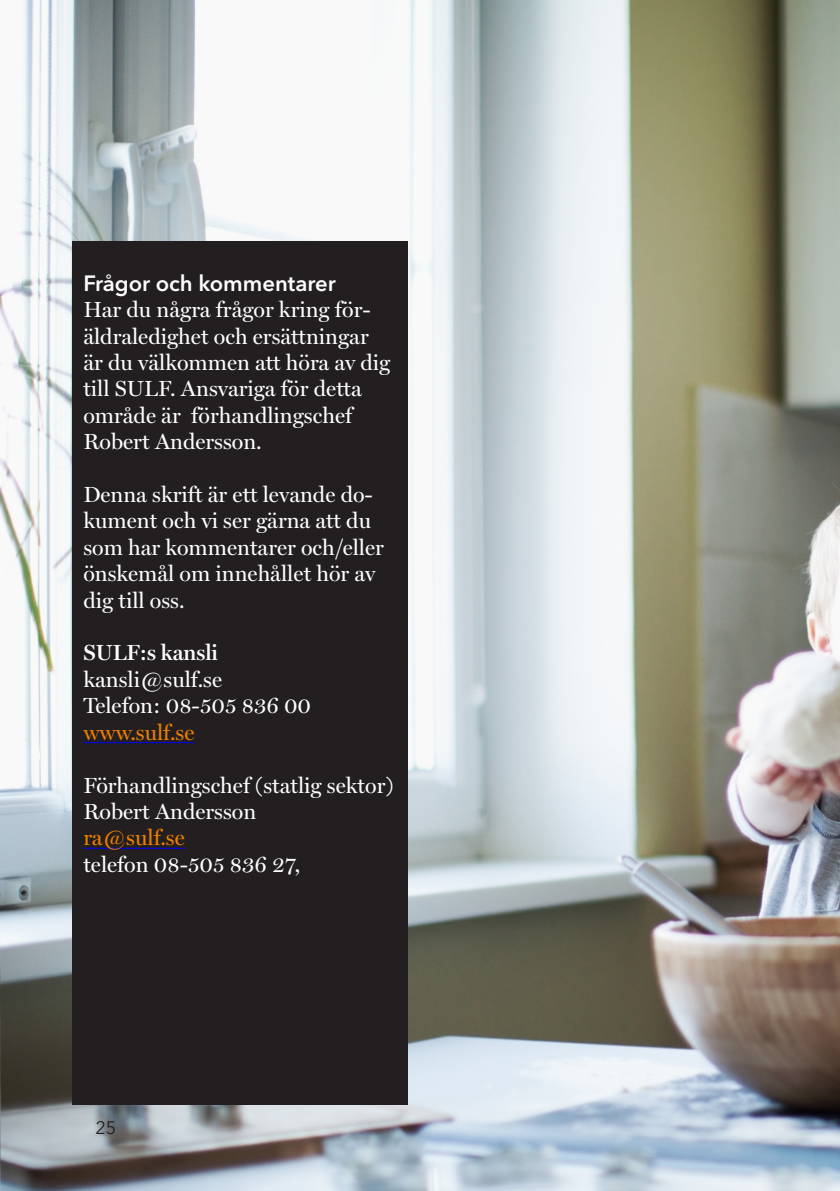
<style>
.page{position:relative;width:840px;height:1191px;background:#fff}
.page>*{position:absolute;margin:0;border:0;box-sizing:border-box;transform-origin:0 0}
.t1{font:22px/26.4px "Miller Display";color:#fff}
.t2{font:22px "Miller Display";color:#ee7f00}
.t3{font:600 22px "Avenir Next LT Pro";color:#fff}
.t4{font:600 22px "Miller Display";color:#fff}
.t5{font:18px "Avenir Next LT Pro";color:#231f20}
</style>
<div class="page">
<img style="left:0;top:0;width:839px;height:1191px">
<div style="left:72px;top:241px;width:336px;height:863px;background:#231f20"></div>
<hr style="left:83px;top:742px;width:111px;height:1px;background:#00f">
<hr style="left:83px;top:848px;width:102px;height:1px;background:#00f">
<p class="t3" style="left:83px;top:270px;width:254px">Frågor och kommentarer</p>
<p class="t1" style="left:83px;top:297px;width:308px">Har du några frågor kring för&shy;äldraledighet och ersättningar är du välkommen att höra av dig till SULF. Ansvariga för detta område är förhandlingschef<br>Robert Andersson.</p>
<p class="t1" style="left:83px;top:482px;width:302px">Denna skrift är ett levande do&shy;kument och vi ser gärna att du som har kommentarer och/eller önskemål om innehållet hör av dig till oss.</p>
<p class="t4" style="left:83px;top:640px;width:136px">SULF:s kansli</p>
<p class="t1" style="left:83px;top:666px;width:140px">kansli@sulf.se</p>
<p class="t1" style="left:83px;top:693px;width:229px">Telefon: 08-505 836 00</p>
<p class="t2" style="left:83px;top:719px;width:112px">www.sulf.se</p>
<p class="t1" style="left:83px;top:772px;width:311px">Förhandlingschef (statlig sektor)<br>Robert Andersson</p>
<p class="t2" style="left:83px;top:825px;width:103px">ra@sulf.se</p>
<p class="t1" style="left:83px;top:851px;width:218px">telefon 08-505 836 27,</p>
<p class="t5" style="left:95px;top:1116px;width:22px">25</p>
</div>
